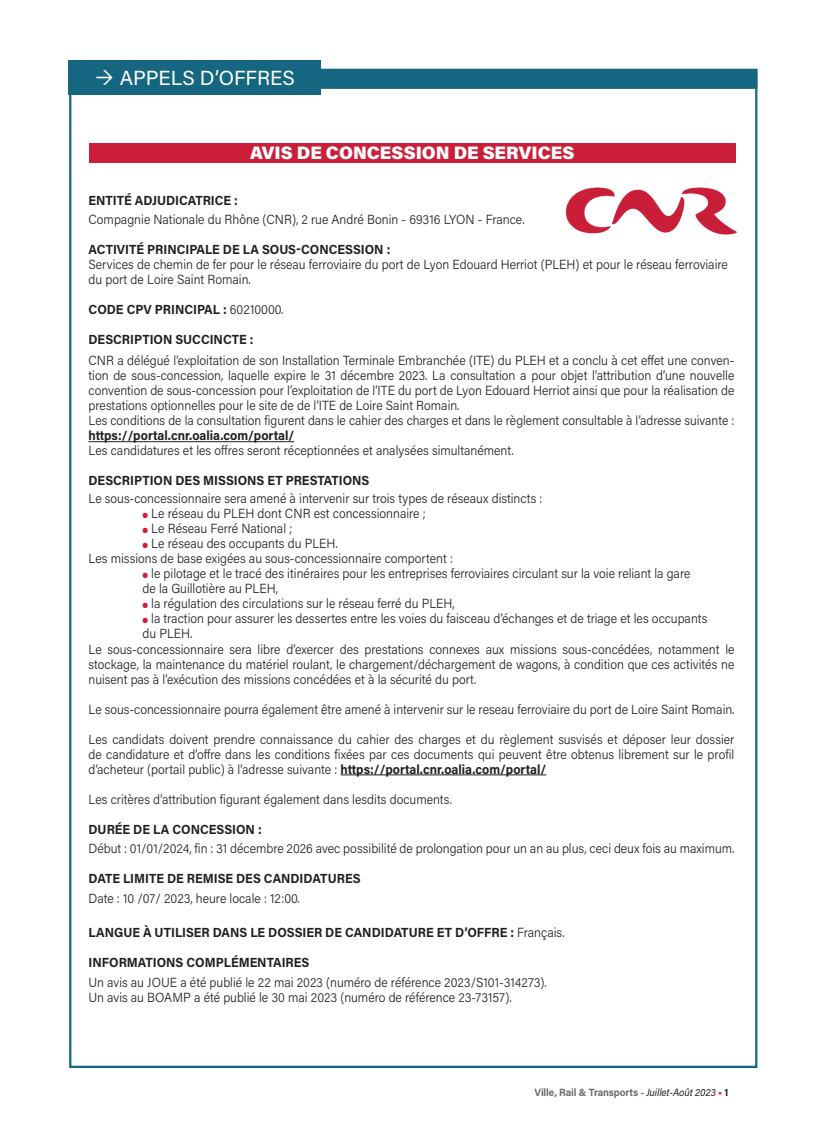
<style>
.page{position:relative;width:817px;height:1136px;background:#fff}
.page>*{position:absolute;margin:0;border:0;box-sizing:border-box;transform-origin:0 0}
.t1{font:20.4px "Acumin Pro";color:#fff}
.t2{font:900 18px "Acumin Pro";color:#fff}
.t3{font:300 13.2px/15px "Acumin Pro";color:#231f20;text-align:justify;scale:.94 1}
.t4{font:700 13.2px "Acumin Pro";color:#231f20;scale:.94 1}
.t5{font:300 13.2px/15px "Acumin Pro";color:#231f20;scale:.93 1}
.Texte_courant__VR_T{font:700 10.5px "Acumin Pro";letter-spacing:-.01em;color:#6c6d70;scale:.95 1}
.s1{font-weight:300}
.s2{font-weight:700}
.s3{color:#cb1f39}
.s4{font-weight:400;font-style:italic;color:#231f20}
.s5{color:#ee1d23}
.s6{color:#231f20}
</style>
<div class="page">
<div style="left:89px;top:142px;width:646px;height:20px;background:#cb1f39"></div>
<div style="left:88px;top:69px;width:669px;height:20px;background:#156781;border:2px solid #156781"></div>
<div style="left:69px;top:61px;width:252px;height:34px;background:#156781"></div>
<hr style="left:88px;top:441px;width:206px;height:1px;background:#231f20">
<hr style="left:340px;top:774px;width:206px;height:1px;background:#231f20">
<img style="left:565px;top:187px;width:173px;height:48px">
<p class="t1" style="left:120px;top:64px;width:177px">APPELS D’OFFRES</p>
<p class="t2" style="left:250px;top:140px;width:326px">AVIS DE CONCESSION DE SERVICES</p>
<p class="t4" style="left:88px;top:191px;width:160px">ENTITÉ ADJUDICATRICE :</p>
<p class="t3" style="left:88px;top:211px;width:465px">Compagnie Nationale du Rhône (CNR), 2 rue André Bonin - 69316 LYON - France.</p>
<p class="t4" style="left:88px;top:240px;width:322px">ACTIVITÉ PRINCIPALE DE LA SOUS-CONCESSION :</p>
<p class="t3" style="left:88px;top:256px;width:681px">Services de chemin de fer pour le réseau ferroviaire du port de Lyon Edouard Herriot (PLEH) et pour le réseau ferroviaire</p>
<p class="t3" style="left:88px;top:271px;width:174px">du port de Loire Saint Romain.</p>
<p class="t4" style="left:88px;top:300px;width:209px">CODE CPV PRINCIPAL : <span class="s1">60210000.</span></p>
<p class="t4" style="left:88px;top:330px;width:177px">DESCRIPTION SUCCINCTE :</p>
<p class="t3" style="left:88px;top:352px;width:688px">CNR a délégué l’exploitation de son Installation Terminale Embranchée (ITE) du PLEH et a conclu à cet effet une conven&shy;tion de sous-concession, laquelle expire le 31 décembre 2023. La consultation a pour objet l’attribution d’une nouvelle convention de sous-concession pour l’exploitation de l’ITE du port de Lyon Edouard Herriot ainsi que pour la réalisation de prestations optionnelles pour le site de de l’ITE de Loire Saint Romain.</p>
<p class="t5" style="left:88px;top:412px;width:695px">Les conditions de la consultation figurent dans le cahier des charges et dans le règlement consultable à l’adresse suivante : <span class="s2">https://portal.cnr.oalia.com/portal/</span></p>
<p class="t3" style="left:88px;top:442px;width:454px">Les candidatures et les offres seront réceptionnées et analysées simultanément.</p>
<p class="t4" style="left:88px;top:471px;width:300px">DESCRIPTION DES MISSIONS ET PRESTATIONS</p>
<p class="t3" style="left:88px;top:490px;width:484px">Le sous-concessionnaire sera amené à intervenir sur trois types de réseaux distincts :</p>
<p class="t3" style="left:142px;top:505px;width:303px"><span class="s3">●</span> Le réseau du PLEH dont CNR est concessionnaire ;</p>
<p class="t3" style="left:142px;top:520px;width:161px"><span class="s3">●</span> Le Réseau Ferré National ;</p>
<p class="t3" style="left:142px;top:535px;width:209px"><span class="s3">●</span> Le réseau des occupants du PLEH.</p>
<p class="t3" style="left:88px;top:550px;width:389px">Les missions de base exigées au sous-concessionnaire comportent :</p>
<p class="t3" style="left:142px;top:565px;width:584px"><span class="s3">●</span> le pilotage et le tracé des itinéraires pour les entreprises ferroviaires circulant sur la voie reliant la gare</p>
<p class="t3" style="left:142px;top:580px;width:146px">de la Guillotière au PLEH,</p>
<p class="t3" style="left:142px;top:595px;width:333px"><span class="s3">●</span> la régulation des circulations sur le réseau ferré du PLEH,</p>
<p class="t3" style="left:142px;top:610px;width:602px"><span class="s3">●</span> la traction pour assurer les dessertes entre les voies du faisceau d’échanges et de triage et les occupants</p>
<p class="t3" style="left:142px;top:625px;width:55px">du PLEH.</p>
<p class="t3" style="left:88px;top:640px;width:688px">Le sous-concessionnaire sera libre d’exercer des prestations connexes aux missions sous-concédées, notamment le stockage, la maintenance du matériel roulant, le chargement/déchargement de wagons, à condition que ces activités ne nuisent pas à l’exécution des missions concédées et à la sécurité du port.</p>
<p class="t3" style="left:88px;top:700px;width:688px">Le sous-concessionnaire pourra également être amené à intervenir sur le reseau ferroviaire du port de Loire Saint Romain.</p>
<p class="t3" style="left:88px;top:730px;width:688px">Les candidats doivent prendre connaissance du cahier des charges et du règlement susvisés et déposer leur dossier de candidature et d’offre dans les conditions fixées par ces documents qui peuvent être obtenus librement sur le profil d’acheteur (portail public) à l’adresse suivante : <span class="s2">https://portal.cnr.oalia.com/portal/</span></p>
<p class="t3" style="left:88px;top:790px;width:388px">Les critères d’attribution figurant également dans lesdits documents.</p>
<p class="t4" style="left:88px;top:819px;width:186px">DURÉE DE LA CONCESSION :</p>
<p class="t3" style="left:88px;top:840px;width:688px">Début : 01/01/2024, fin : 31 décembre 2026 avec possibilité de prolongation pour un an au plus, ceci deux fois au maximum.</p>
<p class="t4" style="left:88px;top:869px;width:291px">DATE LIMITE DE REMISE DES CANDIDATURES</p>
<p class="t3" style="left:88px;top:889px;width:226px">Date : 10 /07/ 2023, heure locale : 12:00.</p>
<p class="t4" style="left:88px;top:923px;width:508px">LANGUE À UTILISER DANS LE DOSSIER DE CANDIDATURE ET D’OFFRE : <span class="s1">Français.</span></p>
<p class="t4" style="left:88px;top:953px;width:236px">INFORMATIONS COMPLÉMENTAIRES</p>
<p class="t3" style="left:88px;top:973px;width:489px">Un avis au JOUE a été publié le 22 mai 2023 (numéro de référence 2023/S101-314273).</p>
<p class="t3" style="left:88px;top:988px;width:452px">Un avis au BOAMP a été publié le 30 mai 2023 (numéro de référence 23-73157).</p>
<p class="Texte_courant__VR_T" style="left:534px;top:1084px;width:206px">Ville, Rail &amp; Transports <span class="s4">- Juillet-Août 2023</span> <span class="s5">•</span> <span class="s6">1</span></p>
</div>
